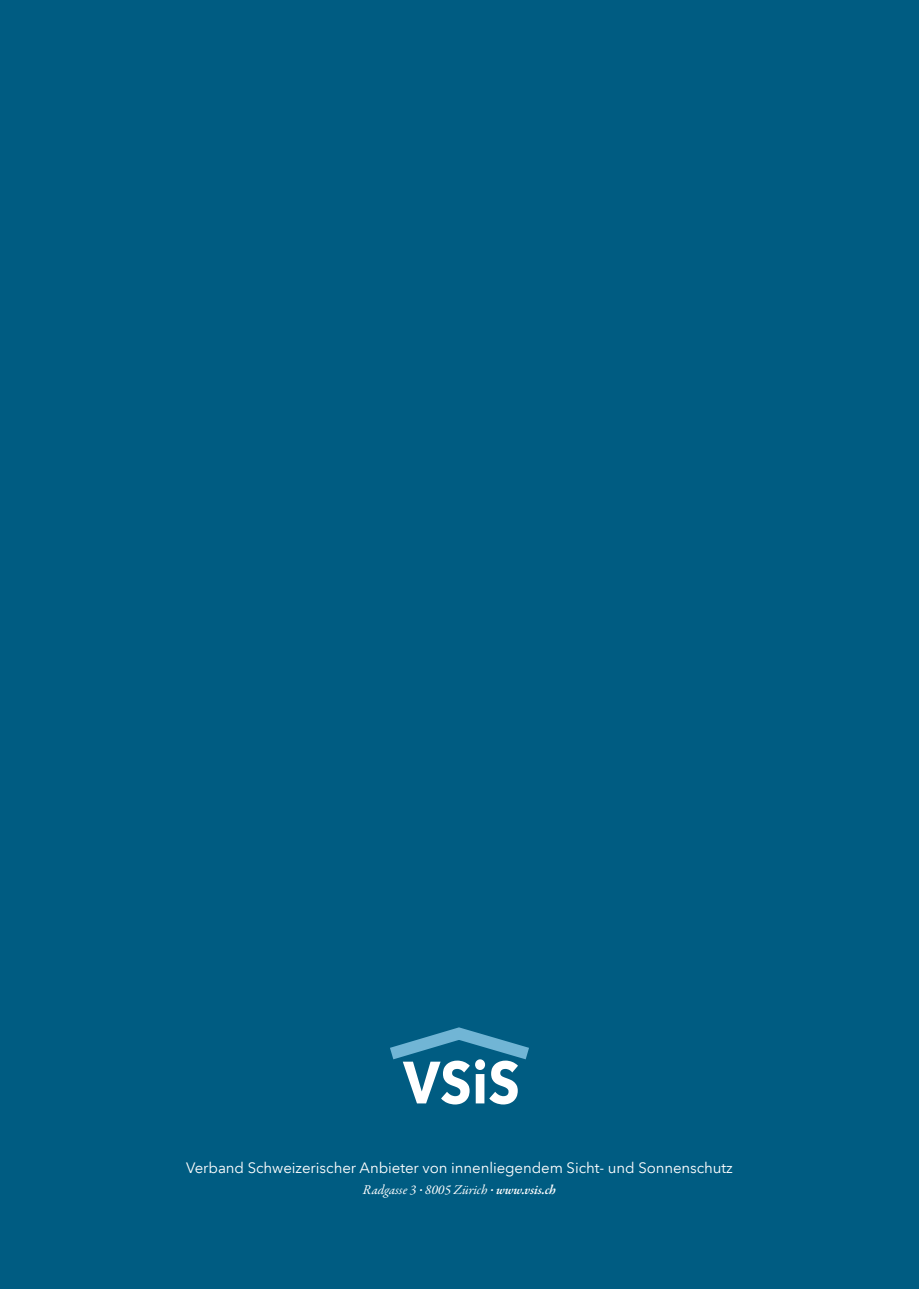
<style>
.page{position:relative;width:919px;height:1289px;background:#fff}
.page>*{position:absolute;margin:0;border:0;box-sizing:border-box;transform-origin:0 0}
.t1{font:700 58.95px "Avenir Next LT Com";color:#fff;scale:.9 1}
.t2{font:15px "Avenir Next LT Com";letter-spacing:-.005em;color:#fff}
.t3{font:italic 13.5px "Garamond Premr Pro";letter-spacing:-.005em;color:#fff}
.s1{font-weight:600}
</style>
<div class="page">
<div style="left:0;top:0;width:918px;height:1288px;background:#005c82"></div>
<svg style="left:390px;top:1027px;width:139px;height:33px"></svg>
<h1 class="t1" style="left:403px;top:1046px;width:131px">VSiS</h1>
<p class="t2" style="left:186px;top:1158px;width:548px">Verband Schweizerischer Anbieter von innenliegendem Sicht- und Sonnenschutz</p>
<p class="t3" style="left:363px;top:1180px;width:195px">Radgasse 3 <span class="s1">·</span> 8005 Zürich <span class="s1">· www.vsis.ch</span></p>
</div>
